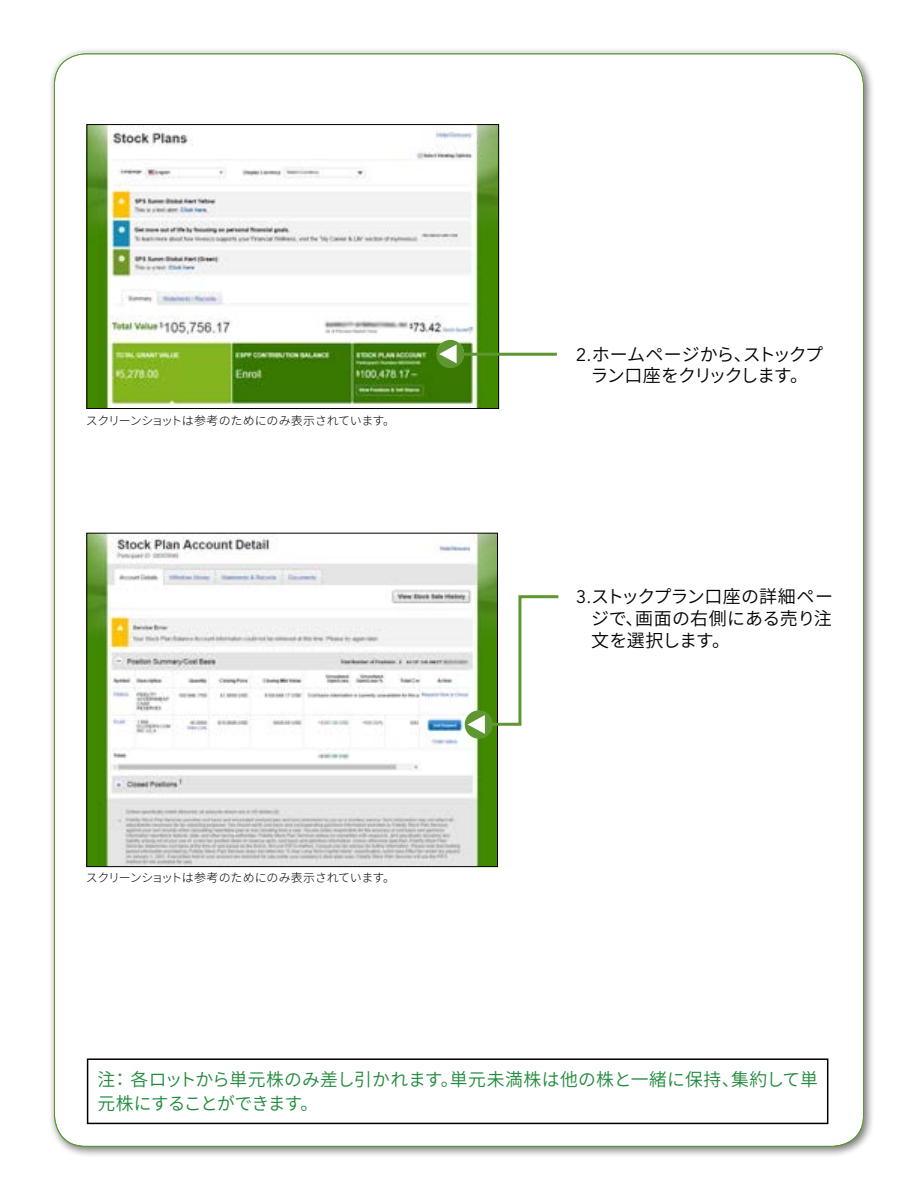
<style>
.page{position:relative;width:918px;height:1188px;background:#fff}
.page>*{position:absolute;margin:0;border:0;box-sizing:border-box;transform-origin:0 0}
.t1{font:18px/24px "Source Han Sans JP";color:#218a3c}
.t2{font:18px/21.6px "Source Han Sans JP";letter-spacing:-.03em;color:#000;text-align:justify}
.t3{font:18px/21px "Source Han Sans JP";letter-spacing:-.07em;color:#000;text-align:center}
.t4{font:300 12px "Source Han Sans JP";letter-spacing:-.035em;color:#000}
.s1{font-family:"Avenir"}
</style>
<div class="page">
<div style="left:49px;top:48px;width:826px;height:1110px;background:#000;opacity:.75"></div>
<div style="left:54px;top:53px;width:810px;height:1093px;background:#fff;border-radius:31px"></div>
<div style="left:87px;top:1058px;width:741px;height:66px;border:2px solid #000"></div>
<img style="left:89px;top:126px;width:408px;height:281px">
<div style="left:87px;top:124px;width:412px;height:285px;border:1px solid #000"></div>
<svg style="left:436px;top:340px;width:28px;height:28px"></svg>
<hr style="left:459px;top:353px;width:98px;height:3px;background:#5e9732">
<img style="left:88px;top:535px;width:408px;height:330px">
<svg style="left:465px;top:594px;width:94px;height:145px"></svg>
<p class="t4" style="left:86px;top:414px;width:311px">スクリーンショットは参考のためにのみ表示されています。</p>
<p class="t4" style="left:86px;top:871px;width:311px">スクリーンショットは参考のためにのみ表示されています。</p>
<p class="t3" style="left:576px;top:344px;width:249px"><span class="s1">2.</span>ホームページから、ストックプラン口座をクリックします。</p>
<p class="t2" style="left:591px;top:586px;width:243px;text-indent:-15px"><span class="s1">3.</span>ストックプラン口座の詳細ページで、画面の右側にある売り注文を選択します。</p>
<p class="t1" style="left:97px;top:1068px;width:722px">注：各ロットから単元株のみ差し引かれます。単元未満株は他の株と一緒に保持、集約して単元株にすることができます。</p>
</div>
